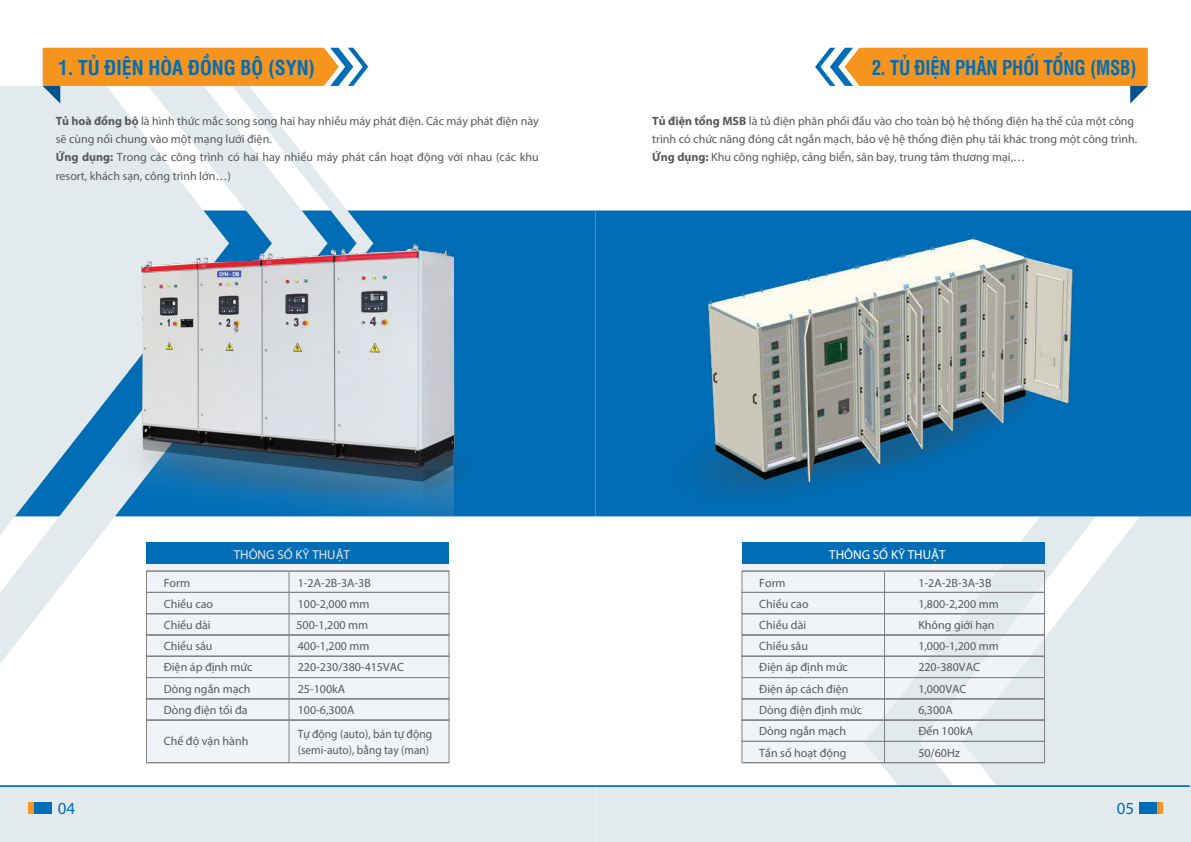
<style>
.page{position:relative;width:1191px;height:842px;background:#fff}
.page>*{position:absolute;margin:0;border:0;box-sizing:border-box;transform-origin:0 0}
.t1{font:700 20px "UTM Swiss Condensed";letter-spacing:-.01em;color:#006eb7;scale:.94 1}
.t2{font:700 20px "UTM Swiss Condensed";letter-spacing:-.01em;color:#006eb7}
.t3{font:17px "Myriad Pro";color:#006eb7}
.t4{font:13px "Myriad Pro";color:#e6e7e8}
.t5{font:13px "Myriad Pro";color:#fff}
.t6{font:12px/18px "Myriad Pro";color:#58595b}
.t7{font:12px/16px "Myriad Pro";color:#58595b;scale:.95 1}
.s1{font-weight:700}
</style>
<div class="page">
<div style="left:742px;top:542px;width:302px;height:220px;background:#edf1f5"></div>
<div style="left:146px;top:542px;width:303px;height:220px;background:#edf1f5"></div>
<div style="left:146px;top:634px;width:303px;height:22px;border:1px solid #828282"></div>
<div style="left:146px;top:698px;width:303px;height:22px;border:1px solid #828282"></div>
<hr style="left:146px;top:571px;width:303px;height:1px;background:#828282">
<hr style="left:146px;top:592px;width:303px;height:1px;background:#828282">
<hr style="left:146px;top:613px;width:303px;height:1px;background:#828282">
<hr style="left:146px;top:634px;width:303px;height:1px;background:#828282">
<hr style="left:146px;top:656px;width:303px;height:1px;background:#828282">
<hr style="left:146px;top:677px;width:303px;height:1px;background:#828282">
<hr style="left:146px;top:698px;width:303px;height:1px;background:#828282">
<hr style="left:146px;top:720px;width:303px;height:1px;background:#828282">
<hr style="left:146px;top:762px;width:303px;height:1px;background:#828282">
<hr style="left:289px;top:571px;width:1px;height:191px;background:#828282">
<div style="left:146px;top:542px;width:303px;height:22px;background:#006eb7"></div>
<svg style="left:0;top:86px;width:327px;height:578px"></svg>
<svg style="left:864px;top:516px;width:327px;height:269px;fill:#e3eaee"></svg>
<svg style="left:43px;top:48px;width:326px;height:162px"></svg>
<svg style="left:815px;top:48px;width:332px;height:55px"></svg>
<img style="left:0;top:210px;width:595px;height:306px">
<div style="left:741px;top:634px;width:303px;height:22px;border:1px solid #828282"></div>
<div style="left:741px;top:698px;width:303px;height:22px;border:1px solid #828282"></div>
<hr style="left:742px;top:571px;width:302px;height:1px;background:#828282">
<hr style="left:742px;top:592px;width:302px;height:1px;background:#828282">
<hr style="left:742px;top:613px;width:302px;height:1px;background:#828282">
<hr style="left:742px;top:634px;width:302px;height:1px;background:#828282">
<hr style="left:742px;top:656px;width:302px;height:1px;background:#828282">
<hr style="left:742px;top:677px;width:302px;height:1px;background:#828282">
<hr style="left:742px;top:698px;width:302px;height:1px;background:#828282">
<hr style="left:742px;top:720px;width:302px;height:1px;background:#828282">
<hr style="left:742px;top:741px;width:302px;height:1px;background:#828282">
<hr style="left:742px;top:762px;width:302px;height:1px;background:#828282">
<hr style="left:884px;top:571px;width:1px;height:191px;background:#828282">
<div style="left:742px;top:542px;width:302px;height:22px;background:#006eb7"></div>
<div style="left:0;top:785px;width:1191px;height:57px;background:#e3eaee"></div>
<div style="left:28px;top:802px;width:24px;height:12px;background:#006eb7"></div>
<div style="left:28px;top:802px;width:6px;height:12px;background:#f7941e"></div>
<div style="left:1139px;top:802px;width:23px;height:12px;background:#006eb7"></div>
<div style="left:1157px;top:802px;width:5px;height:12px;background:#f7941e"></div>
<svg style="left:595px;top:210px;width:596px;height:306px;background:#0470b8"></svg>
<img style="left:658px;top:210px;width:470px;height:315px">
<h1 class="t2" style="left:58px;top:53px;width:259px">1. TỦ ĐIỆN HÒA ĐỒNG BỘ (SYN)</h1>
<h1 class="t1" style="left:871px;top:53px;width:283px">2. TỦ ĐIỆN PHÂN PHỐI TỔNG (MSB)</h1>
<p class="t6" style="left:56px;top:112px;width:484px"><span class="s1">Tủ hoà đồng bộ</span> là hình thức mắc song song hai hay nhiều máy phát điện. Các máy phát điện này sẽ cùng nối chung vào một mạng lưới điện.<br><span class="s1">Ứng dụng:</span> Trong các công trình có hai hay nhiều máy phát cần hoạt động với nhau (các khu resort, khách sạn, công trình lớn…)</p>
<p class="t6" style="left:652px;top:112px;width:487px"><span class="s1">Tủ điện tổng MSB</span> là tủ điện phân phối đầu vào cho toàn bộ hệ thống điện hạ thế của một công trình có chức năng đóng cắt ngắn mạch, bảo vệ hệ thống điện phụ tải khác trong một công trình.<br><span class="s1">Ứng dụng:</span> Khu công nghiệp, cảng biển, sân bay, trung tâm thương mại,…</p>
<p class="t4" style="left:234px;top:547px;width:118px">THÔNG SỐ KỸ THUẬT</p>
<p class="t6" style="left:164px;top:574px;width:28px">Form</p>
<p class="t6" style="left:298px;top:574px;width:75px">1-2A-2B-3A-3B</p>
<p class="t6" style="left:164px;top:595px;width:51px">Chiều cao</p>
<p class="t6" style="left:298px;top:595px;width:73px">100-2,000 mm</p>
<p class="t6" style="left:164px;top:616px;width:48px">Chiều dài</p>
<p class="t6" style="left:296px;top:616px;width:73px">500-1,200 mm</p>
<p class="t6" style="left:164px;top:637px;width:50px">Chiều sâu</p>
<p class="t6" style="left:298px;top:637px;width:73px">400-1,200 mm</p>
<p class="t6" style="left:164px;top:658px;width:90px">Điện áp định mức</p>
<p class="t6" style="left:298px;top:658px;width:108px">220-230/380-415VAC</p>
<p class="t6" style="left:164px;top:679px;width:88px">Dòng ngắn mạch</p>
<p class="t6" style="left:298px;top:679px;width:49px">25-100kA</p>
<p class="t6" style="left:164px;top:701px;width:85px">Dòng điện tối đa</p>
<p class="t6" style="left:298px;top:701px;width:58px">100-6,300A</p>
<p class="t6" style="left:164px;top:731px;width:86px">Chế độ vận hành</p>
<p class="t7" style="left:298px;top:726px;width:143px">Tự động (auto), bán tự động (semi-auto), bằng tay (man)</p>
<p class="t5" style="left:829px;top:547px;width:118px">THÔNG SỐ KỸ THUẬT</p>
<p class="t6" style="left:759px;top:574px;width:28px">Form</p>
<p class="t6" style="left:918px;top:574px;width:75px">1-2A-2B-3A-3B</p>
<p class="t6" style="left:759px;top:595px;width:51px">Chiều cao</p>
<p class="t6" style="left:918px;top:595px;width:82px">1,800-2,200 mm</p>
<p class="t6" style="left:759px;top:616px;width:48px">Chiều dài</p>
<p class="t6" style="left:918px;top:616px;width:78px">Không giới hạn</p>
<p class="t6" style="left:759px;top:637px;width:50px">Chiều sâu</p>
<p class="t6" style="left:918px;top:637px;width:82px">1,000-1,200 mm</p>
<p class="t6" style="left:759px;top:658px;width:90px">Điện áp định mức</p>
<p class="t6" style="left:918px;top:658px;width:63px">220-380VAC</p>
<p class="t6" style="left:759px;top:679px;width:91px">Điện áp cách điện</p>
<p class="t6" style="left:918px;top:679px;width:50px">1,000VAC</p>
<p class="t6" style="left:759px;top:700px;width:104px">Dòng điện định mức</p>
<p class="t6" style="left:918px;top:700px;width:36px">6,300A</p>
<p class="t6" style="left:759px;top:721px;width:88px">Dòng ngắn mạch</p>
<p class="t6" style="left:918px;top:721px;width:56px">Đến 100kA</p>
<p class="t6" style="left:759px;top:743px;width:89px">Tần số hoạt động</p>
<p class="t6" style="left:918px;top:743px;width:43px">50/60Hz</p>
<h2 class="t3" style="left:58px;top:797px;width:19px">04</h2>
<h2 class="t3" style="left:1116px;top:797px;width:19px">05</h2>
</div>
